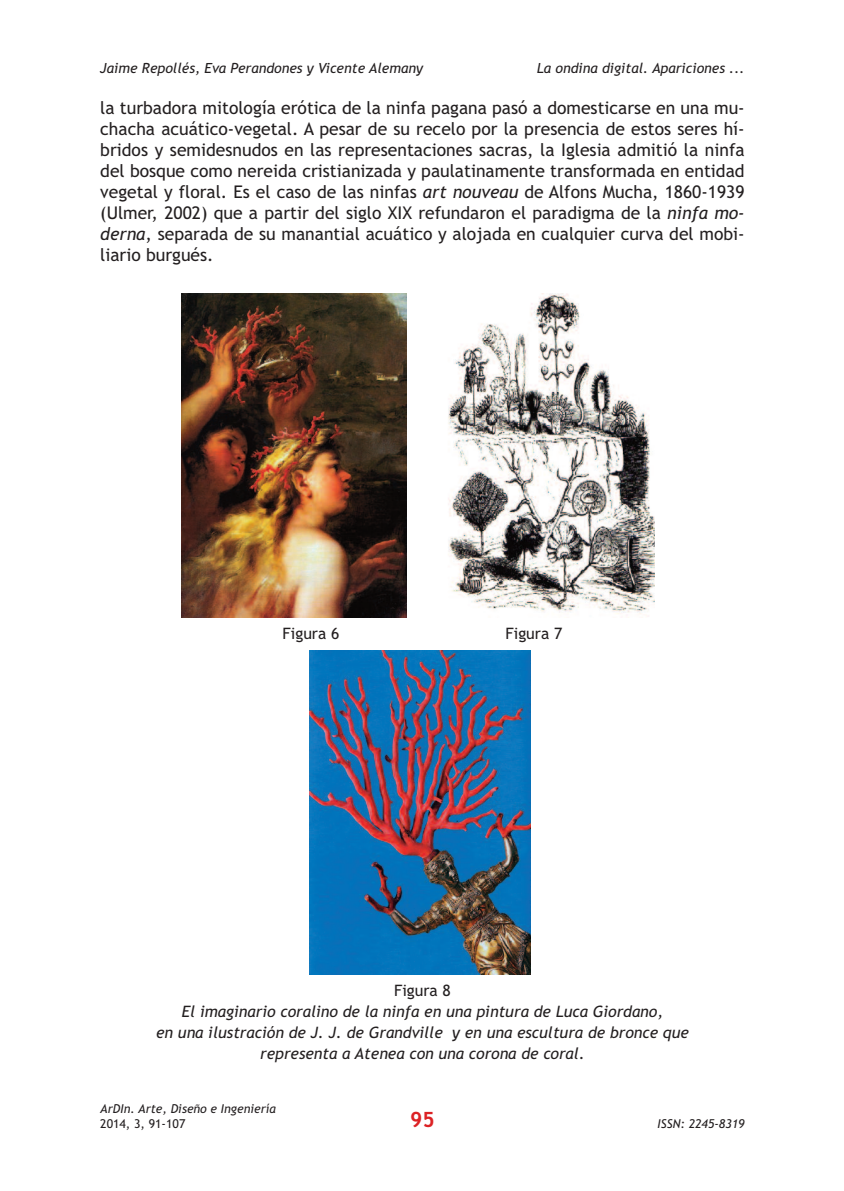
<style>
.page{position:relative;width:844px;height:1191px;background:#fff}
.page>*{position:absolute;margin:0;border:0;box-sizing:border-box;transform-origin:0 0}
.t1{font:700 21px "Trebuchet MS";color:#dc2225}
.t2{font:17.5px/21px "Trebuchet MS";color:#231f20;text-align:justify}
.t3{font:italic 15.75px/21px "Trebuchet MS";color:#231f20;text-align:center}
.t4{font:15.75px "Trebuchet MS";color:#231f20}
.t5{font:italic 14px "Trebuchet MS";color:#231f20}
.t6{font:italic 12.25px "Trebuchet MS";color:#231f20}
.t7{font:12.25px "Trebuchet MS";color:#231f20}
.s1{font-style:italic}
.s2{font-style:normal}
</style>
<div class="page">
<div style="left:309px;top:650px;width:226px;height:325px;background:linear-gradient(to bottom,#fff,#fff)"></div>
<img style="left:309px;top:650px;width:221px;height:325px">
<img style="left:448px;top:293px;width:206px;height:325px">
<img style="left:181px;top:293px;width:225px;height:325px">
<p class="t5" style="left:100px;top:60px;width:324px">Jaime Repollés, Eva Perandones y Vicente Alemany</p>
<p class="t5" style="left:536px;top:60px;width:209px">La ondina digital. Apariciones ...</p>
<p class="t2" style="left:100px;top:97px;width:645px">la turbadora mitología erótica de la ninfa pagana pasó a domesticarse en una mu&shy;chacha acuático-vegetal. A pesar de su recelo por la presencia de estos seres hí&shy;bridos y semidesnudos en las representaciones sacras, la Iglesia admitió la ninfa del bosque como nereida cristianizada y paulatinamente transformada en entidad vegetal y floral. Es el caso de las ninfas <span class="s1">art nouveau</span> de Alfons Mucha, 1860-1939 (Ulmer, 2002) que a partir del siglo XIX refundaron el paradigma de la <span class="s1">ninfa mo&shy;derna</span>, separada de su manantial acuático y alojada en cualquier curva del mobi&shy;liario burgués.</p>
<p class="t4" style="left:282px;top:624px;width:58px">Figura 6</p>
<p class="t4" style="left:505px;top:624px;width:58px">Figura 7</p>
<p class="t4" style="left:394px;top:981px;width:58px">Figura 8</p>
<p class="t3" style="left:156px;top:1001px;width:534px">El imaginario coralino de la ninfa en una pintura de Luca Giordano,<br>en una ilustración de J. J. de Grandville y en una escultura de bronce que representa a Atenea con una corona de coral<span class="s2">.</span></p>
<p class="t6" style="left:100px;top:1101px;width:177px">ArDIn. Arte, Diseño e Ingeniería</p>
<p class="t7" style="left:100px;top:1116px;width:87px">2014, 3, 91-107</p>
<p class="t6" style="left:657px;top:1116px;width:89px">ISSN: 2245-8319</p>
<p class="t1" style="left:410px;top:1107px;width:26px">95</p>
</div>
